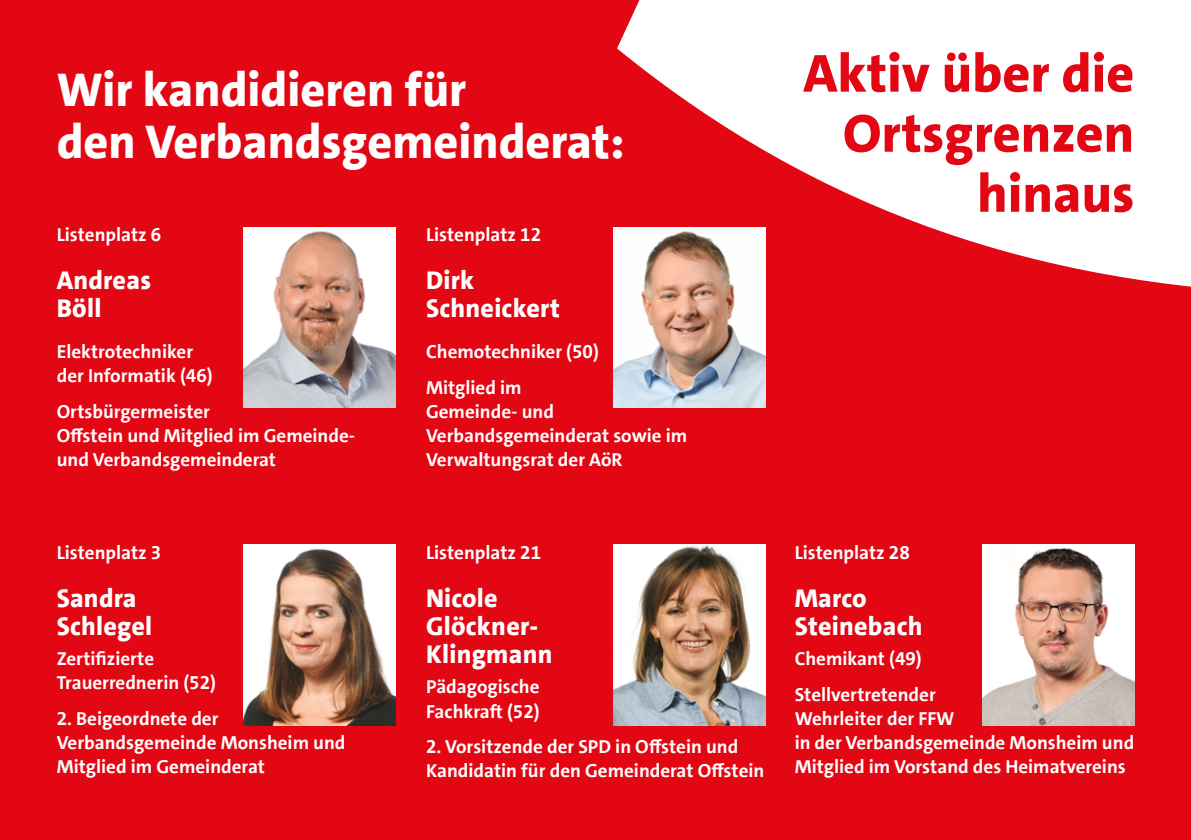
<style>
.page{position:relative;width:1191px;height:840px;background:#fff}
.page>*{position:absolute;margin:0;border:0;box-sizing:border-box;transform-origin:0 0}
.Headline_Rot_Kleinbuchstaben{font:800 54px "SPD The Sans";color:#e30613}
.Headline_Rot_Kleinbuchstaben-2{font:800 48px/52px "SPD The Sans";color:#fff}
.Kandidat_nicht_versal{font:800 26px/28px "SPD The Sans";letter-spacing:.01em;color:#fff}
.Beruf___Alter{font:700 19px/24px "SPD The Sans";color:#fff}
</style>
<div class="page">
<div style="left:0;top:0;width:1191px;height:839px;background:#e30613"></div>
<svg style="left:617px;top:0;width:574px;height:293px;fill:#fff"></svg>
<img style="left:244px;top:227px;width:151px;height:180px">
<img style="left:244px;top:544px;width:151px;height:181px">
<img style="left:614px;top:227px;width:151px;height:180px">
<img style="left:614px;top:544px;width:151px;height:181px">
<img style="left:982px;top:544px;width:152px;height:181px">
<p class="Headline_Rot_Kleinbuchstaben-2" style="left:57px;top:64px;width:569px">Wir kandidieren für<br>den Verbandsgemeinderat:</p>
<p class="Beruf___Alter" style="left:57px;top:223px;width:106px">Listenplatz 6</p>
<p class="Kandidat_nicht_versal" style="left:57px;top:266px;width:96px">Andreas<br>Böll</p>
<p class="Beruf___Alter" style="left:57px;top:339px;width:157px">Elektrotechniker der Informatik (46)</p>
<p class="Beruf___Alter" style="left:57px;top:399px;width:300px">Ortsbürgermeister<br>Offstein und Mitglied im Gemeinde&shy;und Verbandsgemeinderat</p>
<p class="Beruf___Alter" style="left:57px;top:540px;width:106px">Listenplatz 3</p>
<p class="Kandidat_nicht_versal" style="left:57px;top:583px;width:97px">Sandra<br>Schlegel</p>
<p class="Beruf___Alter" style="left:57px;top:646px;width:161px">Zertifizierte<br>Trauerrednerin (52)</p>
<p class="Beruf___Alter" style="left:57px;top:706px;width:290px">2. Beigeordnete der<br>Verbandsgemeinde Monsheim und<br>Mitglied im Gemeinderat</p>
<p class="Beruf___Alter" style="left:426px;top:223px;width:117px">Listenplatz 12</p>
<p class="Kandidat_nicht_versal" style="left:426px;top:266px;width:135px">Dirk<br>Schneickert</p>
<p class="Beruf___Alter" style="left:426px;top:339px;width:174px">Chemotechniker (50)</p>
<p class="Beruf___Alter" style="left:426px;top:375px;width:263px">Mitglied im<br>Gemeinde- und<br>Verbandsgemeinderat sowie im<br>Verwaltungsrat der AöR</p>
<p class="Beruf___Alter" style="left:426px;top:540px;width:117px">Listenplatz 21</p>
<p class="Kandidat_nicht_versal" style="left:426px;top:583px;width:128px">Nicole<br>Glöckner-<br>Klingmann</p>
<p class="Beruf___Alter" style="left:426px;top:674px;width:115px">Pädagogische<br>Fachkraft (52)</p>
<p class="Beruf___Alter" style="left:426px;top:734px;width:340px">2. Vorsitzende der SPD in Offstein und<br>Kandidatin für den Gemeinderat Offstein</p>
<p class="Headline_Rot_Kleinbuchstaben" style="left:803px;top:39px;width:332px">Aktiv über die</p>
<p class="Headline_Rot_Kleinbuchstaben" style="left:843px;top:99px;width:293px">Ortsgrenzen</p>
<p class="Headline_Rot_Kleinbuchstaben" style="left:977px;top:159px;width:159px">hinaus</p>
<p class="Beruf___Alter" style="left:794px;top:540px;width:117px">Listenplatz 28</p>
<p class="Kandidat_nicht_versal" style="left:794px;top:583px;width:129px">Marco<br>Steinebach</p>
<p class="Beruf___Alter" style="left:794px;top:646px;width:128px">Chemikant (49)</p>
<p class="Beruf___Alter" style="left:794px;top:682px;width:341px">Stellvertretender<br>Wehrleiter der FFW<br>in der Verbandsgemeinde Monsheim und<br>Mitglied im Vorstand des Heimatvereins</p>
</div>
